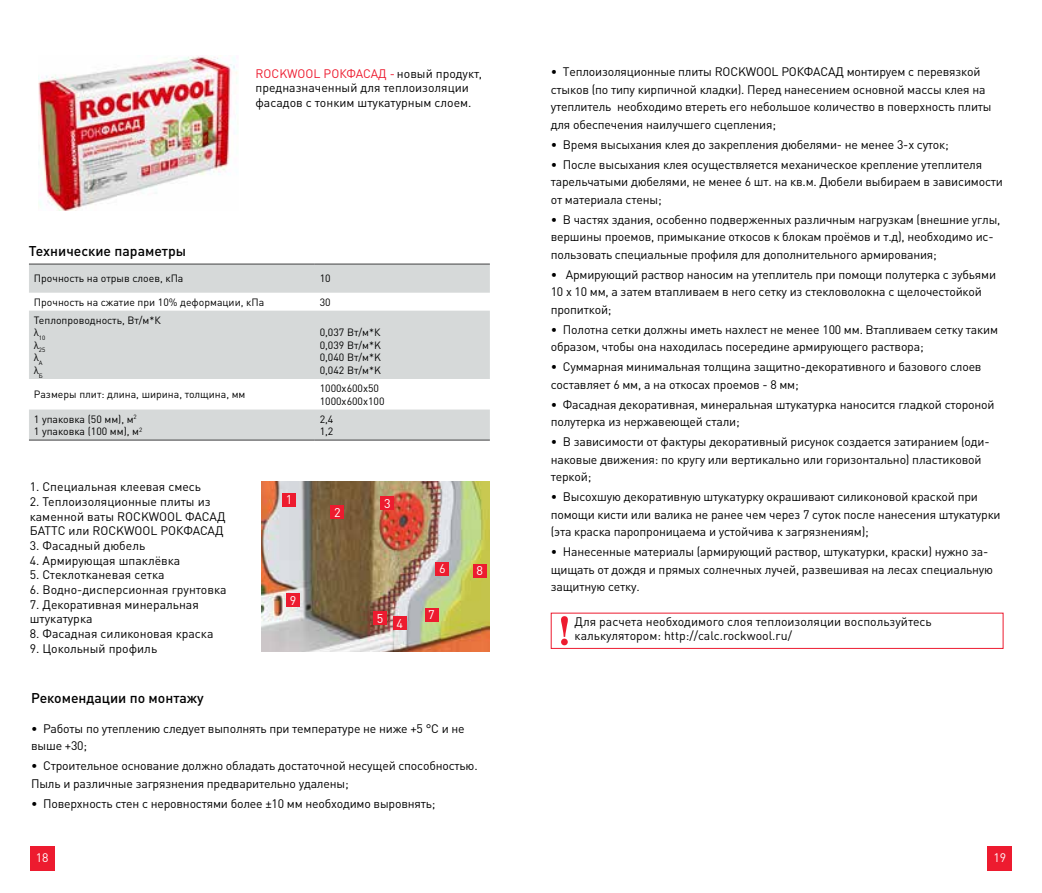
<style>
.page{position:relative;width:1042px;height:893px;background:#fff}
.page>*{position:absolute;margin:0;border:0;box-sizing:border-box;transform-origin:0 0}
.t1{font:500 14px "DIN Pro";color:#000}
.t2{font:12.6px "DIN Pro";color:#fff}
.t3{font:12.25px/17.5px "DIN Pro";letter-spacing:-.015em;color:#000}
.t4{font:12.25px "DIN Pro";color:#fff}
.t5{font:10.5px/12.6px "DIN Pro";color:#000}
.t6{font:6.12px/12.6px "DIN Pro";color:#000}
.s1{color:#ed1b2f}
</style>
<div class="page">
<div style="left:30px;top:846px;width:25px;height:25px;background:#ed1b2f"></div>
<div style="left:987px;top:846px;width:25px;height:25px;background:#ed1b2f"></div>
<img style="left:261px;top:482px;width:229px;height:169px">
<div style="left:282px;top:493px;width:13px;height:14px;background:#ed1b2f"></div>
<div style="left:331px;top:506px;width:13px;height:13px;background:#ed1b2f"></div>
<div style="left:393px;top:617px;width:13px;height:13px;background:#ed1b2f"></div>
<div style="left:373px;top:611px;width:14px;height:14px;background:#ed1b2f"></div>
<div style="left:436px;top:562px;width:13px;height:13px;background:#ed1b2f"></div>
<div style="left:425px;top:608px;width:13px;height:13px;background:#ed1b2f"></div>
<div style="left:473px;top:564px;width:13px;height:14px;background:#ed1b2f"></div>
<div style="left:286px;top:594px;width:14px;height:13px;background:#ed1b2f"></div>
<div style="left:380px;top:497px;width:14px;height:13px;background:#ed1b2f"></div>
<img style="left:38px;top:56px;width:200px;height:154px">
<div style="left:29px;top:265px;width:461px;height:28px;background:#d6d9d9"></div>
<svg style="left:29px;top:311px;width:461px;height:129px"></svg>
<hr style="left:29px;top:264px;width:286px;height:1px;background:#414042">
<hr style="left:315px;top:264px;width:175px;height:1px;background:#414042">
<hr style="left:29px;top:440px;width:286px;height:1px;background:#414042">
<hr style="left:315px;top:440px;width:175px;height:1px;background:#414042">
<svg style="left:561px;top:616px;width:7px;height:29px"></svg>
<div style="left:551px;top:613px;width:452px;height:36px;border:1px solid #ed1b2f"></div>
<p class="t1" style="left:29px;top:241px;width:159px">Технические параметры</p>
<p class="t3" style="left:255px;top:65px;width:228px;line-height:14.7px"><span class="s1">ROCKWOOL РОКФАСАД -</span> новый продукт, предназначенный для теплоизоляции фасадов с тонким штукатурным слоем.</p>
<p class="t5" style="left:34px;top:272px;width:151px">Прочность на отрыв слоев, кПа</p>
<p class="t5" style="left:320px;top:272px;width:12px">10</p>
<p class="t5" style="left:34px;top:295px;width:232px">Прочность на сжатие при 10% деформации, кПа</p>
<p class="t5" style="left:320px;top:295px;width:12px">30</p>
<p class="t5" style="left:34px;top:313px;width:128px">Теплопроводность, Вт/м*К</p>
<p class="t6" style="left:34px;top:331px;width:13px"><sup>λ</sup>10 <sup>λ</sup>25</p>
<p class="t5" style="left:34px;top:351px;width:11px">λ<sub>А </sub>λ<sub>Б</sub></p>
<p class="t5" style="left:320px;top:326px;width:63px;text-align:justify">0,037 Вт/м*К 0,039 Вт/м*K 0,040 Вт/м*K 0,042 Вт/м*K</p>
<p class="t5" style="left:34px;top:388px;width:213px">Размеры плит: длина, ширина, толщина, мм</p>
<p class="t5" style="left:320px;top:381px;width:66px">1000х600х50<br>1000х600х100</p>
<p class="t5" style="left:34px;top:412px;width:110px">1 упаковка (50 мм), м<sup>2<br></sup>1 упаковка (100 мм), м<sup>2</sup></p>
<p class="t5" style="left:320px;top:412px;width:15px">2,4<br>1,2</p>
<p class="t3" style="left:30px;top:477px;width:173px">1. Специальная клеевая смесь</p>
<p class="t3" style="left:30px;top:494px;width:197px;line-height:14.7px">2. Теплоизоляционные плиты из каменной ваты ROCKWOOL ФАСАД<br>БАТТС или ROCKWOOL РОКФАСАД</p>
<p class="t3" style="left:30px;top:536px;width:117px">3. Фасадный дюбель</p>
<p class="t3" style="left:30px;top:551px;width:152px">4. Армирующая шпаклёвка</p>
<p class="t3" style="left:30px;top:566px;width:136px">5. Стеклотканевая сетка</p>
<p class="t3" style="left:30px;top:580px;width:198px">6. Водно-дисперсионная грунтовка</p>
<p class="t3" style="left:30px;top:596px;width:171px;line-height:14.7px">7. Декоративная минеральная штукатурка</p>
<p class="t3" style="left:30px;top:624px;width:185px">8. Фасадная силиконовая краска</p>
<p class="t3" style="left:30px;top:639px;width:129px">9. Цокольный профиль</p>
<p class="t1" style="left:31px;top:688px;width:174px">Рекомендации по монтажу</p>
<p class="t2" style="left:286px;top:491px;width:8px">1</p>
<p class="t2" style="left:290px;top:592px;width:8px">9</p>
<p class="t2" style="left:334px;top:504px;width:8px">2</p>
<p class="t2" style="left:384px;top:495px;width:8px">3</p>
<p class="t2" style="left:377px;top:609px;width:8px">5</p>
<p class="t2" style="left:396px;top:615px;width:8px">4</p>
<p class="t2" style="left:439px;top:560px;width:8px">6</p>
<p class="t2" style="left:428px;top:606px;width:8px">7</p>
<p class="t2" style="left:476px;top:562px;width:8px">8</p>
<p class="t3" style="left:31px;top:719px;width:435px">• Работы по утеплению следует выполнять при температуре не ниже +5 °C и не выше +30;</p>
<p class="t3" style="left:31px;top:756px;width:448px">• Строительное основание должно обладать достаточной несущей способностью.<br>Пыль и различные загрязнения предварительно удалены;</p>
<p class="t3" style="left:31px;top:794px;width:406px">• Поверхность стен с неровностями более ±10 мм необходимо выровнять;</p>
<p class="t3" style="left:551px;top:63px;width:442px">• Теплоизоляционные плиты ROCKWOOL РОКФАСАД монтируем с перевязкой стыков (по типу кирпичной кладки). Перед нанесением основной массы клея на утеплитель необходимо втереть его небольшое количество в поверхность плиты для обеспечения наилучшего сцепления;</p>
<p class="t3" style="left:551px;top:135px;width:399px">• Время высыхания клея до закрепления дюбелями- не менее 3-х суток;</p>
<p class="t3" style="left:551px;top:155px;width:454px">• После высыхания клея осуществляется механическое крепление утеплителя тарельчатыми дюбелями, не менее 6 шт. на кв.м. Дюбели выбираем в зависимости от материала стены;</p>
<p class="t3" style="left:551px;top:210px;width:451px">• В частях здания, особенно подверженных различным нагрузкам (внешние углы, вершины проемов, примыкание откосов к блокам проёмов и т.д), необходимо ис&shy;пользовать специальные профиля для дополнительного армирования;</p>
<p class="t3" style="left:551px;top:265px;width:447px">• Армирующий раствор наносим на утеплитель при помощи полутерка с зубьями<br>10 x 10 мм, a затем втапливаем в него сетку из стекловолокна с щелочестойкой пропиткой;</p>
<p class="t3" style="left:551px;top:320px;width:449px">• Полотна сетки должны иметь нахлест не менее 100 мм. Втапливаем сетку таким образом, чтобы она находилась посередине армирующего раствора;</p>
<p class="t3" style="left:551px;top:358px;width:432px">• Суммарная минимальная толщина защитно-декоративного и базового слоев составляет 6 мм, а на откосах проемов - 8 мм;</p>
<p class="t3" style="left:551px;top:395px;width:445px">• Фасадная декоративная, минеральная штукатурка наносится гладкой стороной полутерка из нержавеющей стали;</p>
<p class="t3" style="left:551px;top:433px;width:440px">• В зависимости от фактуры декоративный рисунок создается затиранием (оди&shy;наковые движения: по кругу или вертикально или горизонтально) пластиковой теркой;</p>
<p class="t3" style="left:551px;top:488px;width:451px">• Высохшую декоративную штукатурку окрашивают силиконовой краской при помощи кисти или валика не ранее чем через 7 суток после нанесения штукатурки (эта краска паропроницаема и устойчива к загрязнениям);</p>
<p class="t3" style="left:551px;top:543px;width:444px">• Нанесенные материалы (армирующий раствор, штукатурки, краски) нужно за&shy;щищать от дождя и прямых солнечных лучей, развешивая на лесах специальную защитную сетку.</p>
<p class="t3" style="left:574px;top:614px;width:359px;line-height:14.3px">Для расчета необходимого слоя теплоизоляции воспользуйтесь калькулятором: http://calc.rockwool.ru/</p>
<p class="t4" style="left:36px;top:849px;width:14px">18</p>
<p class="t4" style="left:993px;top:849px;width:14px">19</p>
</div>
